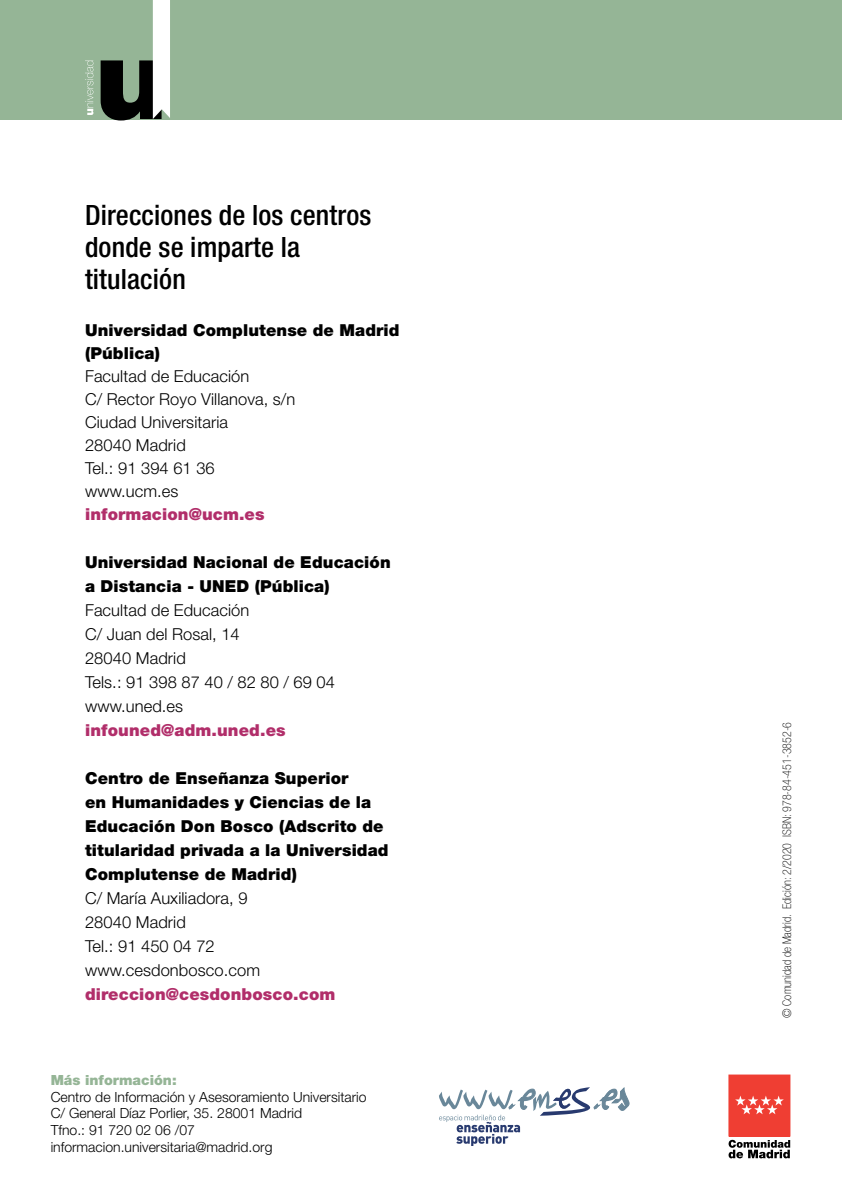
<style>
.page{position:relative;width:842px;height:1191px;background:#fff}
.page>*{position:absolute;margin:0;border:0;box-sizing:border-box;transform-origin:0 0}
.Ladillo_2{font:500 condensed 28px/32px "Helvetica Neue LT Std";letter-spacing:.005em;color:#000}
.texto_corrido{font:300 16.4px "Helvetica Neue LT Std";letter-spacing:.005em;color:#000}
.texto_corrido-2{font:900 16.4px/24px "Helvetica Neue LT Std";letter-spacing:.005em;color:#000}
.texto_corrido-3{font:900 16.4px "Helvetica Neue LT Std";letter-spacing:.005em;color:#b12e6a}
.t1{font:300 14px/16.8px "Helvetica Neue LT Std";color:#000}
.t2{font:100 condensed 12px "Helvetica Neue LT Std";color:#000}
.s1{font-weight:900;color:#95b596}
</style>
<div class="page">
<div style="left:0;top:0;width:842px;height:119px;background:#95b596"></div>
<svg style="left:85px;top:61px;width:8px;height:54px"></svg>
<svg style="left:101px;top:0;width:69px;height:120px"></svg>
<div style="left:729px;top:1075px;width:61px;height:61px;background:#ef3e33"></div>
<div style="left:729px;top:1074px;width:61px;height:62px;border:1px solid #ef3e33"></div>
<svg style="left:735px;top:1096px;width:49px;height:18px"></svg>
<svg style="left:728px;top:1139px;width:62px;height:19px"></svg>
<svg style="left:439px;top:1087px;width:190px;height:58px"></svg>
<p class="Ladillo_2" style="left:85px;top:198px;width:288px">Direcciones de los centros donde se imparte la titulación</p>
<p class="texto_corrido-2" style="left:85px;top:318px;width:316px;line-height:23px">Universidad Complutense de Madrid (Pública)</p>
<p class="texto_corrido" style="left:85px;top:366px;width:166px">Facultad de Educación</p>
<p class="texto_corrido" style="left:85px;top:389px;width:212px">C/ Rector Royo Villanova, s/n</p>
<p class="texto_corrido" style="left:85px;top:412px;width:145px">Ciudad Universitaria</p>
<p class="texto_corrido" style="left:85px;top:435px;width:102px">28040 Madrid</p>
<p class="texto_corrido" style="left:85px;top:458px;width:131px">Tel.: 91 394 61 36</p>
<p class="texto_corrido" style="left:85px;top:481px;width:95px">www.ucm.es</p>
<p class="texto_corrido-3" style="left:85px;top:504px;width:181px">informacion@ucm.es</p>
<p class="texto_corrido-2" style="left:85px;top:550px;width:307px">Universidad Nacional de Educación a Distancia - UNED (Pública)</p>
<p class="texto_corrido" style="left:85px;top:600px;width:166px">Facultad de Educación</p>
<p class="texto_corrido" style="left:85px;top:624px;width:156px">C/ Juan del Rosal, 14</p>
<p class="texto_corrido" style="left:85px;top:648px;width:102px">28040 Madrid</p>
<p class="texto_corrido" style="left:85px;top:672px;width:251px">Tels.: 91 398 87 40 / 82 80 / 69 04</p>
<p class="texto_corrido" style="left:85px;top:696px;width:100px">www.uned.es</p>
<p class="texto_corrido-3" style="left:85px;top:720px;width:202px">infouned@adm.uned.es</p>
<p class="texto_corrido-2" style="left:85px;top:766px;width:305px">Centro de Enseñanza Superior<br>en Humanidades y Ciencias de la<br>Educación Don Bosco (Adscrito de titularidad privada a la Universidad<br>Complutense de Madrid)</p>
<p class="texto_corrido" style="left:85px;top:888px;width:164px">C/ María Auxiliadora, 9</p>
<p class="texto_corrido" style="left:85px;top:912px;width:102px">28040 Madrid</p>
<p class="texto_corrido" style="left:85px;top:936px;width:131px">Tel.: 91 450 04 72</p>
<p class="texto_corrido" style="left:85px;top:960px;width:177px">www.cesdonbosco.com</p>
<p class="texto_corrido-3" style="left:85px;top:984px;width:252px">direccion@cesdonbosco.com</p>
<p class="t1" style="left:51px;top:1071px;width:317px"><span class="s1">Más información:<br></span>Centro de Información y Asesoramiento Universitario</p>
<p class="t1" style="left:51px;top:1104px;width:253px">C/ General Díaz Porlier, 35. 28001 Madrid</p>
<p class="t1" style="left:51px;top:1121px;width:146px">Tfno.: 91 720 02 06 /07</p>
<p class="t1" style="left:51px;top:1138px;width:223px">informacion.universitaria@madrid.org</p>
<p class="t2" style="left:780px;top:1018px;width:298px;rotate:-90deg">© Comunidad de Madrid. Edición: 2/2020 ISBN: 978-84-451-3852-6</p>
</div>
